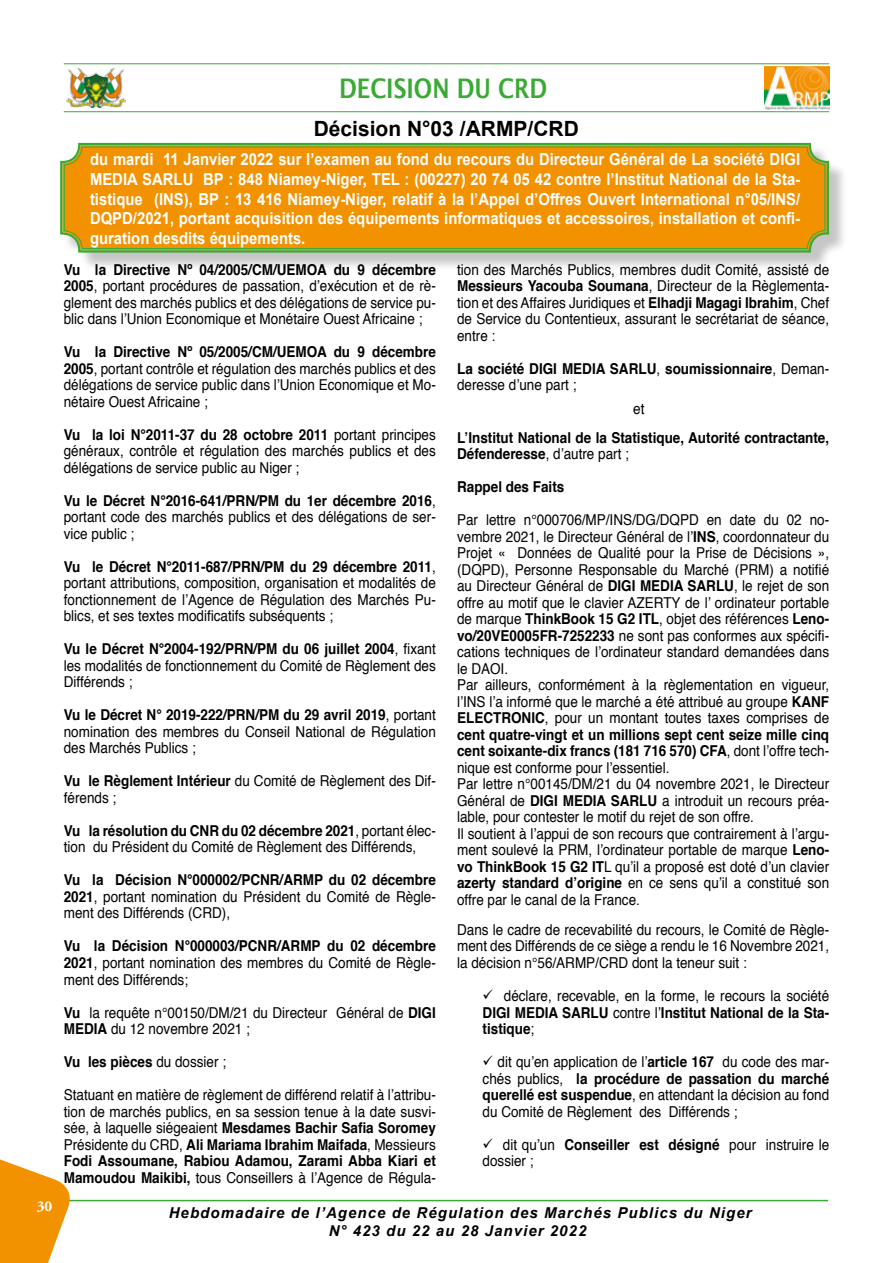
<style>
.page{position:relative;width:893px;height:1263px;background:#fff}
.page>*{position:absolute;margin:0;border:0;box-sizing:border-box;transform-origin:0 0}
.t1{font:600 27px "Lucida Sans";color:#3aaa35;scale:.83 1}
.t2{font:700 21px "Arial";color:#000}
.t3{font:700 16.5px/19.8px "Arial";color:#fff;text-align:justify;scale:.9 1}
.t4{font:15px/16.5px "Helvetica";color:#000;text-align:justify;scale:.9 1}
.t5{font:700 15px/16.5px "Helvetica";color:#000;scale:.9 1}
.t6{font:italic 700 15px/18px "Arial";letter-spacing:.07em;color:#000;text-align:center}
.t7{font:700 15px "Adobe Garamond Pro";color:#fff}
.s1{font-weight:700}
.s2{font-weight:400}
</style>
<div class="page">
<hr style="left:64px;top:1200px;width:764px;height:1px;background:#3aaa35">
<svg style="left:0;top:1159px;width:78px;height:104px"></svg>
<img style="left:67px;top:68px;width:58px;height:40px">
<img style="left:765px;top:67px;width:64px;height:42px">
<hr style="left:64px;top:63px;width:765px;height:1px;background:#3aaa35">
<hr style="left:64px;top:111px;width:765px;height:1px;background:#3aaa35">
<div style="left:63px;top:145px;width:785px;height:126px;background:#000;opacity:.23"></div>
<svg style="left:60px;top:142px;width:770px;height:112px;background:#e8960b"></svg>
<div style="left:64px;top:147px;width:761px;height:102px;border:1px solid #3aaa35;border-radius:18px"></div>
<p class="t7" style="left:37px;top:1197px;width:17px">30</p>
<h1 class="t1" style="left:339px;top:73px;width:252px">DECISION DU CRD</h1>
<h2 class="t2" style="left:314px;top:114px;width:267px">Décision N°03 /ARMP/CRD</h2>
<p class="t3" style="left:90px;top:149px;width:790px">du mardi 11 Janvier 2022 sur l’examen au fond du recours du Directeur Général de La société DIGI MEDIA SARLU BP : 848 Niamey-Niger, TEL : (00227) 20 74 05 42 contre l’Institut National de la Sta&shy;tistique (INS), BP : 13 416 Niamey-Niger, relatif à la l’Appel d’Offres Ouvert International n°05/INS/ DQPD/2021, portant acquisition des équipements informatiques et accessoires, installation et confi&shy;guration desdits équipements.</p>
<p class="t4" style="left:64px;top:262px;width:415px"><span class="s1">Vu la Directive Nº 04/2005/CM/UEMOA du 9 décembre 2005</span>, portant procédures de passation, d’exécution et de rè&shy;glement des marchés publics et des délégations de service pu&shy;blic dans l’Union Economique et Monétaire Ouest Africaine ;</p>
<p class="t4" style="left:64px;top:344px;width:415px"><span class="s1">Vu la Directive Nº 05/2005/CM/UEMOA du 9 décembre 2005</span>, portant contrôle et régulation des marchés publics et des délégations de service public dans l’Union Economique et Mo&shy;nétaire Ouest Africaine ;</p>
<p class="t4" style="left:64px;top:427px;width:415px"><span class="s1">Vu la loi N°2011-37 du 28 octobre 2011</span> portant principes généraux, contrôle et régulation des marchés publics et des délégations de service public au Niger ;</p>
<p class="t4" style="left:64px;top:493px;width:415px"><span class="s1">Vu le Décret N°2016-641/PRN/PM du 1er décembre 2016</span>, portant code des marchés publics et des délégations de ser&shy;vice public ;</p>
<p class="t4" style="left:64px;top:559px;width:415px"><span class="s1">Vu le Décret N°2011-687/PRN/PM du 29 décembre 2011</span>, portant attributions, composition, organisation et modalités de fonctionnement de l’Agence de Régulation des Marchés Pu&shy;blics, et ses textes modificatifs subséquents ;</p>
<p class="t4" style="left:64px;top:641px;width:415px"><span class="s1">Vu le Décret N°2004-192/PRN/PM du 06 juillet 2004</span>, fixant les modalités de fonctionnement du Comité de Règlement des Différends ;</p>
<p class="t4" style="left:64px;top:707px;width:415px"><span class="s1">Vu le Décret N° 2019-222/PRN/PM du 29 avril 2019</span>, portant nomination des membres du Conseil National de Régulation des Marchés Publics ;</p>
<p class="t4" style="left:64px;top:773px;width:415px"><span class="s1">Vu le Règlement Intérieur</span> du Comité de Règlement des Dif&shy;férends ;</p>
<p class="t4" style="left:64px;top:823px;width:415px"><span class="s1">Vu la résolution du CNR du 02 décembre 2021</span>, portant élec&shy;tion du Président du Comité de Règlement des Différends,</p>
<p class="t4" style="left:64px;top:872px;width:415px"><span class="s1">Vu la Décision N°000002/PCNR/ARMP du 02 décembre 2021</span>, portant nomination du Président du Comité de Règle&shy;ment des Différends (CRD),</p>
<p class="t4" style="left:64px;top:938px;width:415px"><span class="s1">Vu la Décision N°000003/PCNR/ARMP du 02 décembre 2021</span>, portant nomination des membres du Comité de Règle&shy;ment des Différends;</p>
<p class="t4" style="left:64px;top:1004px;width:415px"><span class="s1">Vu</span> la requête n°00150/DM/21 du Directeur Général de <span class="s1">DIGI<br>MEDIA</span> du 12 novembre 2021 ;</p>
<p class="t5" style="left:64px;top:1054px;width:182px">Vu les pièces <span class="s2">du dossier ;</span></p>
<p class="t4" style="left:64px;top:1087px;width:415px">Statuant en matière de règlement de différend relatif à l’attribu&shy;tion de marchés publics, en sa session tenue à la date susvi&shy;sée, à laquelle siégeaient <span class="s1">Mesdames Bachir Safia Soromey </span>Présidente du CRD, <span class="s1">Ali Mariama Ibrahim Maifada</span>, Messieurs <span class="s1">Fodi Assoumane, Rabiou Adamou, Zarami Abba Kiari et Mamoudou Maikibi,</span> tous Conseillers à l’Agence de Régula-</p>
<p class="t4" style="left:457px;top:262px;width:415px">tion des Marchés Publics, membres dudit Comité, assisté de <span class="s1">Messieurs Yacouba Soumana</span>, Directeur de la Règlementa&shy;tion et des Affaires Juridiques et <span class="s1">Elhadji Magagi Ibrahim</span>, Chef de Service du Contentieux, assurant le secrétariat de séance, entre :</p>
<p class="t5" style="left:457px;top:361px;width:415px">La société DIGI MEDIA SARLU<span class="s2">,</span> soumissionnaire<span class="s2">, Deman&shy;deresse d’une part ;</span></p>
<p class="t4" style="left:633px;top:401px;width:14px">et</p>
<p class="t5" style="left:457px;top:430px;width:415px">L’Institut National de la Statistique, Autorité contractante,<br>Défenderesse<span class="s2">, d’autre part ;</span></p>
<p class="t5" style="left:457px;top:479px;width:121px">Rappel des Faits</p>
<p class="t4" style="left:457px;top:512px;width:415px;text-align:left">Par lettre n°000706/MP/INS/DG/DQPD en date du 02 no&shy;vembre 2021, le Directeur Général de l’<span class="s1">INS</span>, coordonnateur du Projet « Données de Qualité pour la Prise de Décisions », (DQPD), Personne Responsable du Marché (PRM) a notifié au Directeur Général de <span class="s1">DIGI MEDIA SARLU</span>, le rejet de son offre au motif que le clavier AZERTY de l’ ordinateur portable de marque <span class="s1">ThinkBook 15 G2 ITL</span>, objet des références <span class="s1">Leno&shy;vo/20VE0005FR-7252233</span> ne sont pas conformes aux spécifi&shy;cations techniques de l’ordinateur standard demandées dans le DAOI.<br>Par ailleurs, conformément à la règlementation en vigueur, l’INS l’a informé que le marché a été attribué au groupe <span class="s1">KANF ELECTRONIC</span>, pour un montant toutes taxes comprises de <span class="s1">cent quatre-vingt et un millions sept cent seize mille cinq cent soixante-dix francs (181 716 570) CFA</span>, dont l’offre tech&shy;nique est conforme pour l’essentiel.<br>Par lettre n°00145/DM/21 du 04 novembre 2021, le Directeur Général de <span class="s1">DIGI MEDIA SARLU</span> a introduit un recours préa&shy;lable, pour contester le motif du rejet de son offre.<br>Il soutient à l’appui de son recours que contrairement à l’argu&shy;ment soulevé la PRM, l’ordinateur portable de marque <span class="s1">Leno&shy;vo ThinkBook 15 G2 IT</span>L qu’il a proposé est doté d’un clavier <span class="s1">azerty standard d’origine</span> en ce sens qu’il a constitué son offre par le canal de la France.</p>
<p class="t4" style="left:457px;top:922px;width:415px">Dans le cadre de recevabilité du recours, le Comité de Règle&shy;ment des Différends de ce siège a rendu le 16 Novembre 2021, la décision n°56/ARMP/CRD dont la teneur suit :</p>
<p class="t4" style="left:483px;top:988px;width:387px">✓ déclare, recevable, en la forme, le recours la société <span class="s1">DIGI MEDIA SARLU</span> contre l’<span class="s1">Institut National de la Sta&shy;tistique</span>;</p>
<p class="t4" style="left:483px;top:1054px;width:387px">✓ dit qu’en application de l’<span class="s1">article 167</span> du code des mar&shy;chés publics, <span class="s1">la procédure de passation du marché querellé est suspendue</span>, en attendant la décision au fond du Comité de Règlement des Différends ;</p>
<p class="t4" style="left:483px;top:1136px;width:387px">✓ dit qu’un <span class="s1">Conseiller est désigné</span> pour instruire le dossier ;</p>
<p class="t6" style="left:169px;top:1204px;width:584px">Hebdomadaire de l’Agence de Régulation des Marchés Publics du Niger<br>N° 423 du 22 au 28 Janvier 2022</p>
</div>
